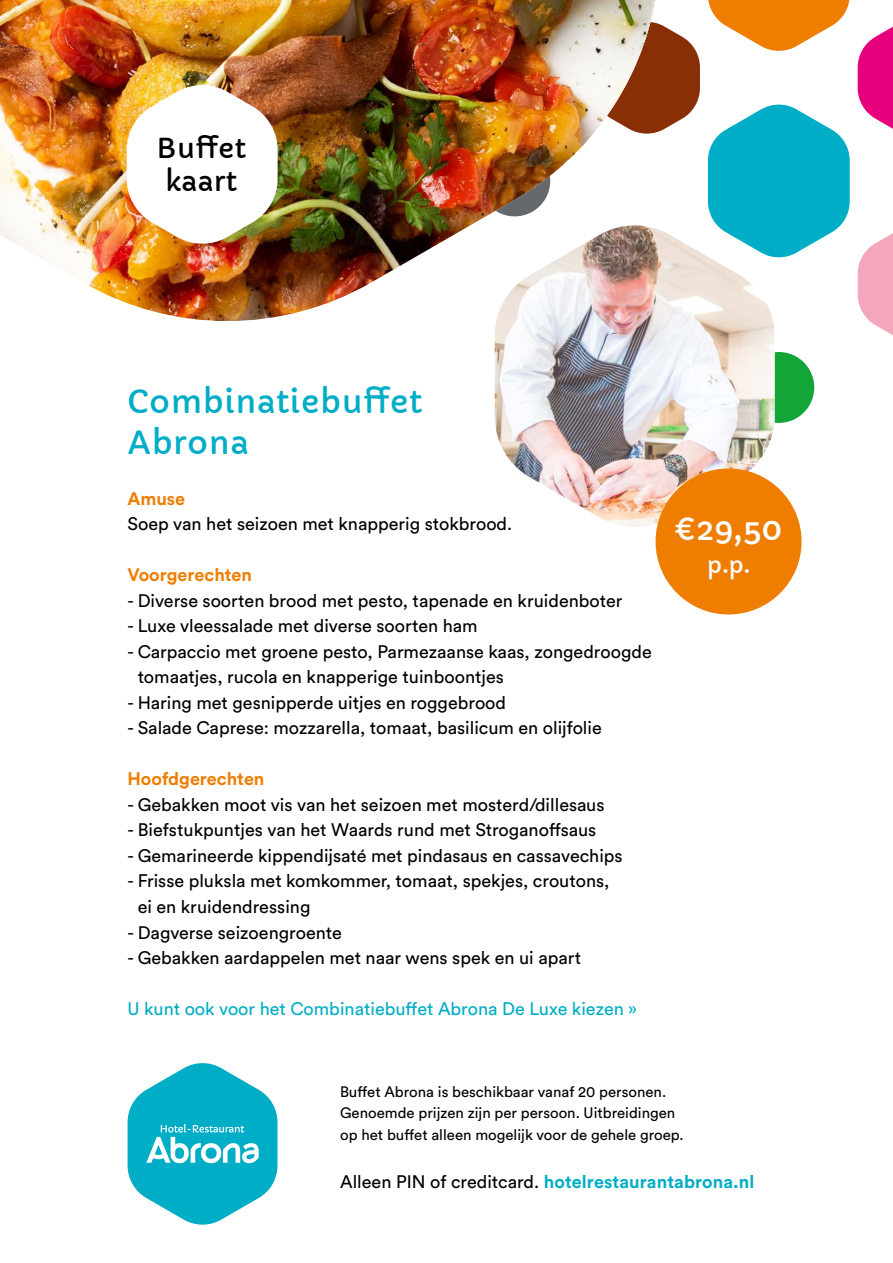
<style>
.page{position:relative;width:893px;height:1263px;background:#fff}
.page>*{position:absolute;margin:0;border:0;box-sizing:border-box;transform-origin:0 0}
.t1{font:31.5px/40.5px "Capriola";letter-spacing:.02em;color:#00adc6}
.t2{font:31.5px "Capriola";color:#fff}
.t3{font:27px/33px "Capriola";letter-spacing:.02em;color:#000;text-align:center}
.t4{font:22.5px "Capriola";color:#fff}
.t5{font:18px/25.5px "Circular Std";color:#000}
.t6{font:18px "Circular Std";color:#00adc6}
.t7{font:700 18px "Circular Std";letter-spacing:.005em;color:#00adc6}
.t8{font:700 18px "Circular Std";color:#ef7d00}
.t9{font:15px/21px "Circular Std";color:#000}
.s1{font-weight:400;color:#000}
</style>
<div class="page">
<svg style="left:858px;top:26px;width:35px;height:103px"></svg>
<svg style="left:660px;top:24px;width:40px;height:107px"></svg>
<svg style="left:858px;top:233px;width:35px;height:102px"></svg>
<svg style="left:708px;top:0;width:142px;height:51px"></svg>
<svg style="left:708px;top:104px;width:142px;height:154px"></svg>
<svg style="left:775px;top:352px;width:39px;height:71px"></svg>
<img style="left:495px;top:225px;width:280px;height:304px">
<svg style="left:495px;top:0;width:165px;height:334px"></svg>
<img style="left:0;top:0;width:655px;height:323px">
<img style="left:127px;top:83px;width:151px;height:163px">
<svg style="left:128px;top:1063px;width:149px;height:162px"></svg>
<div style="left:656px;top:468px;width:145px;height:146px;background:#ef7d00;border-radius:50%"></div>
<h2 class="t3" style="left:156px;top:132px;width:91px">Buffet kaart</h2>
<h1 class="t1" style="left:128px;top:382px;width:296px">Combinatiebuffet<br>Abrona</h1>
<p class="t8" style="left:128px;top:487px;width:59px">Amuse</p>
<p class="t5" style="left:128px;top:511px;width:386px">Soep van het seizoen met knapperig stokbrood.</p>
<p class="t8" style="left:128px;top:563px;width:126px">Voorgerechten</p>
<p class="t5" style="left:128px;top:588px;width:496px">- Diverse soorten brood met pesto, tapenade en kruidenboter</p>
<p class="t5" style="left:128px;top:613px;width:352px">- Luxe vleessalade met diverse soorten ham</p>
<p class="t5" style="left:138px;top:639px;width:516px;text-indent:-10px">- Carpaccio met groene pesto, Parmezaanse kaas, zongedroogde tomaatjes, rucola en knapperige tuinboontjes</p>
<p class="t5" style="left:128px;top:690px;width:380px">- Haring met gesnipperde uitjes en roggebrood</p>
<p class="t5" style="left:128px;top:715px;width:476px">- Salade Caprese: mozzarella, tomaat, basilicum en olijfolie</p>
<p class="t8" style="left:128px;top:767px;width:138px">Hoofdgerechten</p>
<p class="t5" style="left:128px;top:792px;width:479px">- Gebakken moot vis van het seizoen met mosterd/dillesaus</p>
<p class="t5" style="left:128px;top:817px;width:470px">- Biefstukpuntjes van het Waards rund met Stroganoffsaus</p>
<p class="t5" style="left:128px;top:843px;width:497px">- Gemarineerde kippendijsaté met pindasaus en cassavechips</p>
<p class="t5" style="left:138px;top:868px;width:473px;text-indent:-10px">- Frisse pluksla met komkommer, tomaat, spekjes, croutons, ei en kruidendressing</p>
<p class="t5" style="left:128px;top:919px;width:216px">- Dagverse seizoengroente</p>
<p class="t5" style="left:128px;top:945px;width:455px">- Gebakken aardappelen met naar wens spek en ui apart</p>
<p class="t6" style="left:128px;top:998px;width:511px">U kunt ook voor het Combinatiebuffet Abrona De Luxe kiezen »</p>
<h1 class="t2" style="left:674px;top:509px;width:110px">€29,50</h1>
<p class="t4" style="left:707px;top:551px;width:44px">p.p.</p>
<p class="t9" style="left:340px;top:1080px;width:337px">Buffet Abrona is beschikbaar vanaf 20 personen.<br>Genoemde prijzen zijn per persoon. Uitbreidingen</p>
<p class="t9" style="left:340px;top:1124px;width:345px">op het buffet alleen mogelijk voor de gehele groep.</p>
<p class="t7" style="left:340px;top:1170px;width:416px"><span class="s1">Alleen PIN of creditcard.</span> hotelrestaurantabrona.nl</p>
</div>
